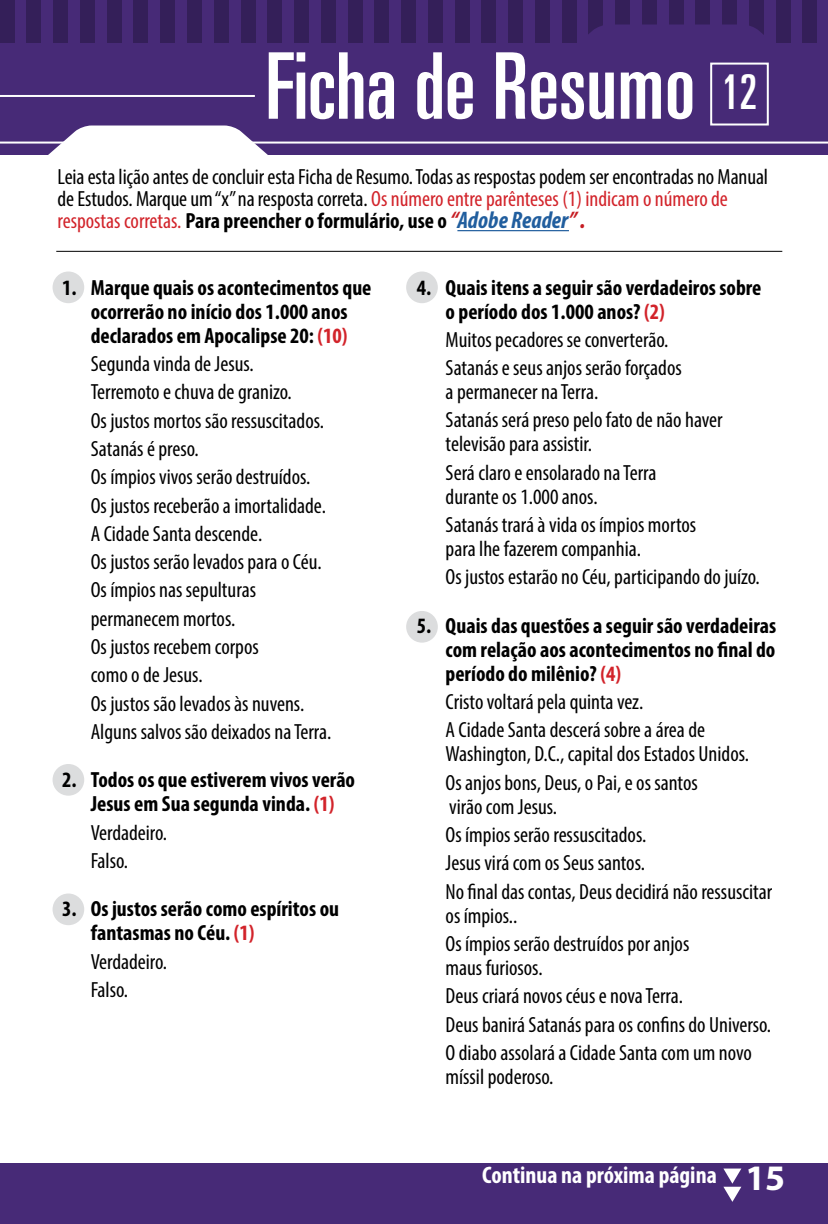
<style>
.page{position:relative;width:828px;height:1224px;background:#fff}
.page>*{position:absolute;margin:0;border:0;box-sizing:border-box;transform-origin:0 0}
.t1{font:ultra-condensed 92px "Univers";color:#fff}
.t2{font:700 condensed 24px "Myriad Pro";color:#fff}
.t3{font:condensed 22px/28.4px "Myriad Pro";color:#000}
.t4{font:700 condensed 22px/24px "Myriad Pro";color:#000;text-align:center}
.s1{font-size:48px}
.s2{color:#d2232a}
.s3{font-weight:700}
.s4{font-weight:700;font-style:italic;font-size:24px;color:#c61d23}
.s5{font-weight:700;font-style:italic;font-size:24px;color:#215e9e}
.s6{font-stretch:normal;font-size:36px}
</style>
<div class="page">
<div style="left:0;top:0;width:828px;height:59px;background:#472a77"></div>
<div style="left:0;top:0;width:14px;height:45px;background:#341f59"></div>
<div style="left:107px;top:0;width:14px;height:45px;background:#341f59"></div>
<div style="left:214px;top:0;width:14px;height:45px;background:#341f59"></div>
<div style="left:321px;top:0;width:14px;height:45px;background:#341f59"></div>
<div style="left:27px;top:0;width:14px;height:45px;background:#341f59"></div>
<div style="left:134px;top:0;width:14px;height:45px;background:#341f59"></div>
<div style="left:241px;top:0;width:14px;height:45px;background:#341f59"></div>
<div style="left:348px;top:0;width:14px;height:45px;background:#341f59"></div>
<div style="left:54px;top:0;width:14px;height:45px;background:#341f59"></div>
<div style="left:161px;top:0;width:14px;height:45px;background:#341f59"></div>
<div style="left:268px;top:0;width:14px;height:45px;background:#341f59"></div>
<div style="left:375px;top:0;width:14px;height:45px;background:#341f59"></div>
<div style="left:80px;top:0;width:15px;height:45px;background:#341f59"></div>
<div style="left:187px;top:0;width:15px;height:45px;background:#341f59"></div>
<div style="left:294px;top:0;width:15px;height:45px;background:#341f59"></div>
<div style="left:401px;top:0;width:15px;height:45px;background:#341f59"></div>
<div style="left:428px;top:0;width:15px;height:45px;background:#341f59"></div>
<div style="left:535px;top:0;width:15px;height:45px;background:#341f59"></div>
<div style="left:642px;top:0;width:15px;height:45px;background:#341f59"></div>
<div style="left:749px;top:0;width:15px;height:45px;background:#341f59"></div>
<div style="left:455px;top:0;width:14px;height:45px;background:#341f59"></div>
<div style="left:562px;top:0;width:14px;height:45px;background:#341f59"></div>
<div style="left:669px;top:0;width:14px;height:45px;background:#341f59"></div>
<div style="left:776px;top:0;width:14px;height:45px;background:#341f59"></div>
<div style="left:482px;top:0;width:14px;height:45px;background:#341f59"></div>
<div style="left:589px;top:0;width:14px;height:45px;background:#341f59"></div>
<div style="left:696px;top:0;width:14px;height:45px;background:#341f59"></div>
<div style="left:803px;top:0;width:14px;height:45px;background:#341f59"></div>
<div style="left:508px;top:0;width:15px;height:45px;background:#341f59"></div>
<div style="left:615px;top:0;width:15px;height:45px;background:#341f59"></div>
<div style="left:722px;top:0;width:15px;height:45px;background:#341f59"></div>
<div style="left:0;top:44px;width:828px;height:1180px;background:#472a77"></div>
<svg style="left:535px;top:24px;width:282px;height:39px"></svg>
<svg style="left:6px;top:126px;width:304px;height:30px"></svg>
<div style="left:0;top:156px;width:828px;height:1007px;background:#fff"></div>
<div style="left:406px;top:272px;width:32px;height:31px;background:#dcddde;border-radius:50%"></div>
<div style="left:406px;top:611px;width:32px;height:32px;background:#dcddde;border-radius:50%"></div>
<div style="left:53px;top:272px;width:31px;height:31px;background:#dcddde;border-radius:50%"></div>
<div style="left:53px;top:764px;width:31px;height:32px;background:#dcddde;border-radius:50%"></div>
<div style="left:53px;top:894px;width:31px;height:31px;background:#dcddde;border-radius:50%"></div>
<hr style="left:0;top:142px;width:828px;height:2px;background:#fff">
<hr style="left:56px;top:251px;width:726px;height:1px;background:#000">
<div style="left:710px;top:63px;width:59px;height:63px;border:2px solid #fff"></div>
<hr style="left:0;top:95px;width:255px;height:2px;background:#fff">
<hr style="left:457px;top:230px;width:112px;height:1px;background:#215e9e">
<svg style="left:723px;top:1169px;width:18px;height:33px"></svg>
<h1 class="t1" style="left:265px;top:34px;width:494px">Ficha de Resumo <span class="s1">12</span></h1>
<p class="t3" style="left:58px;top:166px;width:712px;line-height:22px">Leia esta lição antes de concluir esta Ficha de Resumo. Todas as respostas podem ser encontradas no Manual de Estudos. Marque um “x” na resposta correta. <span class="s2">Os número entre parênteses (1) indicam o número de respostas corretas.</span> <span class="s3">Para preencher o formulário, use o</span> <span class="s4">“</span><span class="s5">Adobe Reader</span><span class="s4">” .</span></p>
<p class="t4" style="left:62px;top:275px;width:311px">1. Marque quais os acontecimentos que ocorrerão no início dos 1.000 anos declarados em Apocalipse 20: <span class="s2">(10)</span></p>
<p class="t3" style="left:91px;top:349px;width:242px">Segunda vinda de Jesus.<br>Terremoto e chuva de granizo.<br>Os justos mortos são ressuscitados.<br>Satanás é preso.<br>Os ímpios vivos serão destruídos.<br>Os justos receberão a imortalidade.<br>A Cidade Santa descende.<br>Os justos serão levados para o Céu.<br>Os ímpios nas sepulturas permanecem mortos.<br>Os justos recebem corpos<br>como o de Jesus.<br>Os justos são levados às nuvens.<br>Alguns salvos são deixados na Terra.</p>
<p class="t4" style="left:62px;top:768px;width:295px">2. Todos os que estiverem vivos verão<br>Jesus em Sua segunda vinda. <span class="s2">(1)</span></p>
<p class="t3" style="left:91px;top:818px;width:78px">Verdadeiro.<br>Falso.</p>
<p class="t4" style="left:91px;top:897px;width:250px;text-align:left;text-indent:-29px">3. Os justos serão como espíritos ou fantasmas no Céu. <span class="s2">(1)</span></p>
<p class="t3" style="left:91px;top:947px;width:78px">Verdadeiro.<br>Falso.</p>
<p class="t4" style="left:446px;top:275px;width:317px;text-align:left;text-indent:-29px">4. Quais itens a seguir são verdadeiros sobre o período dos 1.000 anos? <span class="s2">(2)</span></p>
<p class="t3" style="left:446px;top:325px;width:238px">Muitos pecadores se converterão.<br>Satanás e seus anjos serão forçados</p>
<p class="t3" style="left:446px;top:377px;width:279px">a permanecer na Terra.<br>Satanás será preso pelo fato de não haver</p>
<p class="t3" style="left:446px;top:430px;width:212px">televisão para assistir.<br>Será claro e ensolarado na Terra</p>
<p class="t3" style="left:446px;top:482px;width:252px">durante os 1.000 anos.<br>Satanás trará à vida os ímpios mortos</p>
<p class="t3" style="left:446px;top:534px;width:316px">para lhe fazerem companhia.<br>Os justos estarão no Céu, participando do juízo.</p>
<p class="t4" style="left:446px;top:613px;width:332px;text-align:justify;text-indent:-29px">5. Quais das questões a seguir são verdadeiras com relação aos acontecimentos no final do período do milênio? <span class="s2">(4)</span></p>
<p class="t3" style="left:446px;top:687px;width:261px">Cristo voltará pela quinta vez.<br>A Cidade Santa descerá sobre a área de</p>
<p class="t3" style="left:446px;top:740px;width:305px">Washington, D.C., capital dos Estados Unidos.<br>Os anjos bons, Deus, o Pai, e os santos</p>
<p class="t3" style="left:446px;top:792px;width:328px">virão com Jesus.<br>Os ímpios serão ressuscitados.<br>Jesus virá com os Seus santos.<br>No final das contas, Deus decidirá não ressuscitar</p>
<p class="t3" style="left:446px;top:901px;width:245px">os ímpios..<br>Os ímpios serão destruídos por anjos</p>
<p class="t3" style="left:446px;top:953px;width:327px">maus furiosos.<br>Deus criará novos céus e nova Terra.<br>Deus banirá Satanás para os confins do Universo.<br>O diabo assolará a Cidade Santa com um novo</p>
<p class="t3" style="left:446px;top:1062px;width:109px">míssil poderoso.</p>
<p class="t2" style="left:482px;top:1160px;width:305px">Continua na próxima página <span class="s6">15</span></p>
</div>
